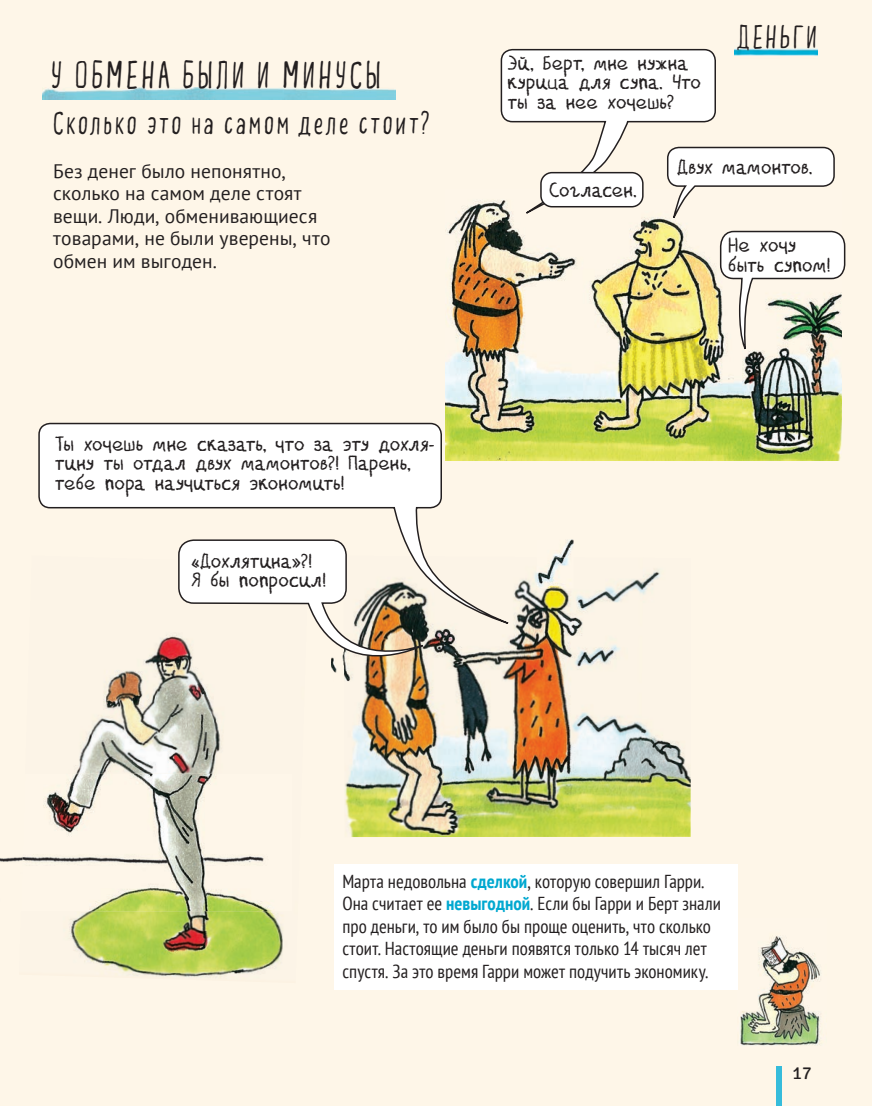
<style>
.page{position:relative;width:872px;height:1106px;background:#fef6e8}
.page>*{position:absolute;margin:0;border:0;box-sizing:border-box;transform-origin:0 0}
.t1{font:39px "TT Compotes Citro";letter-spacing:.09em;color:#231f20}
.t2{font:33px "TT Compotes Citro";letter-spacing:.105em;color:#231f20}
.t3{font:21px/19.5px "NK Postman";letter-spacing:.03em;color:#231f20}
.t4{font:21px "NK Postman";letter-spacing:.01em;color:#231f20}
.t5{font:19.5px/22.5px "PT Sans";letter-spacing:.005em;color:#231f20}
.t6{font:condensed 18.75px/22.5px "PT Sans";color:#231f20}
.t7{font:18px "Signika";color:#231f20}
.s1{font-weight:700;color:#00a8d0}
</style>
<div class="page">
<div style="left:776px;top:1066px;width:5px;height:40px;background:#36bcdb"></div>
<img style="left:0;top:857px;width:19px;height:5px">
<img style="left:19px;top:635px;width:264px;height:343px">
<img style="left:21px;top:773px;width:262px;height:138px">
<img style="left:345px;top:572px;width:295px;height:265px">
<img style="left:640px;top:569px;width:51px;height:268px">
<img style="left:536px;top:539px;width:37px;height:49px">
<img style="left:445px;top:201px;width:396px;height:259px">
<img style="left:737px;top:918px;width:84px;height:128px">
<svg style="left:38px;top:422px;width:471px;height:202px"></svg>
<svg style="left:177px;top:538px;width:247px;height:149px"></svg>
<svg style="left:500px;top:48px;width:335px;height:171px"></svg>
<svg style="left:719px;top:230px;width:127px;height:120px"></svg>
<div style="left:541px;top:173px;width:102px;height:34px;background:#fff;border-radius:11px"></div>
<div style="left:540px;top:172px;width:103px;height:35px;border:2px solid #231f20;border-radius:11px"></div>
<img style="left:43px;top:87px;width:352px;height:13px">
<img style="left:734px;top:48px;width:83px;height:10px">
<div style="left:334px;top:864px;width:403px;height:126px;background:#fff"></div>
<h1 class="t1" style="left:51px;top:51px;width:331px">У ОБМЕНА БЫЛИ И МИНУСЫ</h1>
<h2 class="t2" style="left:53px;top:103px;width:377px">Сколько это на самом деле стоит?</h2>
<p class="t5" style="left:53px;top:159px;width:279px">Без денег было непонятно, сколько на самом деле стоят вещи. Люди, обменивающиеся товарами, не были уверены, что обмен им выгоден.</p>
<p class="t3" style="left:55px;top:435px;width:381px">Ты хочешь мне сказать, что за эту дохля&shy;тину ты отдал двух мамонтов?! Парень, тебе пора научиться экономить!</p>
<p class="t3" style="left:191px;top:552px;width:136px">«Дохлятина»?!<br>Я бы попросил!</p>
<p class="t3" style="left:508px;top:54px;width:194px">Эй, Берт, мне нужна курица для супа. Что ты за нее хочешь?</p>
<h2 class="t2" style="left:738px;top:17px;width:80px">ДЕНЬГИ</h2>
<p class="t4" style="left:550px;top:179px;width:88px">Согласен.</p>
<p class="t3" style="left:677px;top:159px;width:137px">Двух мамонтов.</p>
<p class="t3" style="left:728px;top:237px;width:103px">Не хочу быть супом!</p>
<p class="t6" style="left:342px;top:869px;width:380px">Марта недовольна <span class="s1">сделкой</span>, которую совершил Гарри.<br>Она считает ее <span class="s1">невыгодной</span>. Если бы Гарри и Берт знали про деньги, то им было бы проще оценить, что сколько стоит. Настоящие деньги появятся только 14 тысяч лет спустя. За это время Гарри может подучить экономику.</p>
<p class="t7" style="left:792px;top:1062px;width:21px">17</p>
</div>
